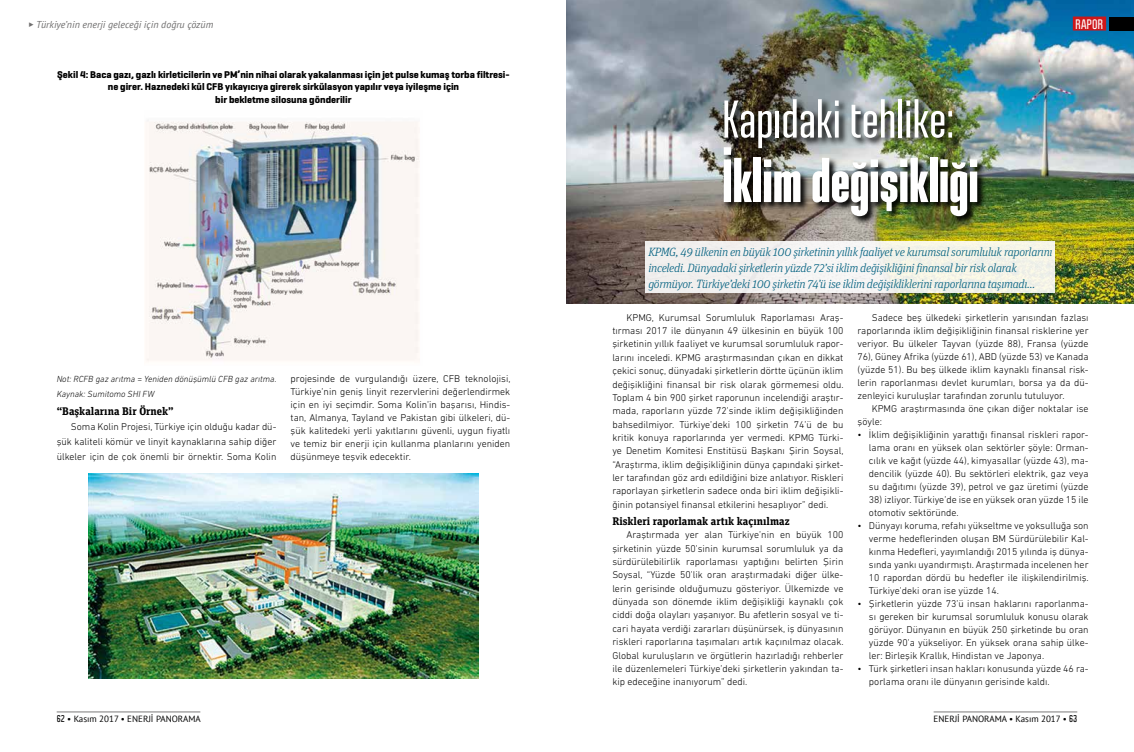
<style>
.page{position:relative;width:1134px;height:752px;background:#fff}
.page>*{position:absolute;margin:0;border:0;box-sizing:border-box;transform-origin:0 0}
.t1{font:900 60.9px "Ristretto Pro";color:#fff}
.t2{font:500 52.9px "Ristretto Pro";color:#fff}
.t3{font:italic 300 12px/16px "Unit Slab Pro";letter-spacing:-.02em;color:#005f7f}
.t4{font:700 12px "Politica Condensed";letter-spacing:.01em;color:#fff}
.t5{font:700 11px "Unit Slab Pro";color:#000}
.t6{font:300 10px/13px "DIN Next LT Pro";color:#000;text-align:justify}
.t7{font:700 10px/12px "Geogrotesque";color:#000;text-align:center}
.t8{font:italic 10px "PT Sans";color:#706f6f}
.t9{font:italic 300 9px/15px "DIN Next LT Pro";color:#000}
.t10{font:9px "PT Sans";color:#000}
.s1{font-family:"Unit Slab Pro"}
.s2{font-family:"Politica Condensed";font-weight:700}
</style>
<div class="page">
<img style="left:567px;top:0;width:567px;height:304px">
<img style="left:146px;top:120px;width:274px;height:241px">
<img style="left:88px;top:473px;width:390px;height:205px">
<img style="left:722px;top:98px;width:265px;height:127px">
<div style="left:645px;top:241px;width:410px;height:51px;background:#f3f2ed"></div>
<hr style="left:934px;top:711px;width:143px;height:1px;background:#7c7b7b">
<div style="left:1109px;top:17px;width:25px;height:13px;background:#000"></div>
<hr style="left:57px;top:711px;width:143px;height:1px;background:#7c7b7b">
<div style="left:1073px;top:17px;width:33px;height:14px;background:#cd171a"></div>
<p class="t8" style="left:28px;top:18px;width:186px"><span class="s1">▶</span> Türkiye’nin enerji geleceği için doğru çözüm</p>
<p class="t7" style="left:57px;top:69px;width:454px">Şekil 4: Baca gazı, gazlı kirleticilerin ve PM’nin nihai olarak yakalanması için jet pulse kumaş torba filtresi&shy;ne girer. Haznedeki kül CFB yıkayıcıya girerek sirkülasyon yapılır veya iyileşme için<br>bir bekletme silosuna gönderilir</p>
<p class="t9" style="left:57px;top:371px;width:221px">Not: RCFB gaz arıtma = Yeniden dönüşümlü CFB gaz arıtma.<br>Kaynak: Sumitomo SHI FW</p>
<p class="t5" style="left:57px;top:403px;width:119px">“Başkalarına Bir Örnek”</p>
<p class="t6" style="left:57px;top:419px;width:221px;line-height:15px;text-indent:14px">Soma Kolin Projesi, Türkiye için olduğu kadar dü&shy;şük kaliteli kömür ve linyit kaynaklarına sahip diğer ülkeler için de çok önemli bir örnektir. Soma Kolin</p>
<p class="t6" style="left:291px;top:371px;width:221px">projesinde de vurgulandığı üzere, CFB teknolojisi, Türkiye’nin geniş linyit rezervlerini değerlendirmek için en iyi seçimdir. Soma Kolin’in başarısı, Hindis&shy;tan, Almanya, Tayland ve Pakistan gibi ülkeleri, dü&shy;şük kalitedeki yerli yakıtlarını güvenli, uygun fiyatlı ve temiz bir enerji için kullanma planlarını yeniden düşünmeye teşvik edecektir.</p>
<p class="t10" style="left:57px;top:712px;width:146px"><span class="s2">62</span> • Kasım 2017 • ENERJİ PANORAMA</p>
<p class="t4" style="left:1075px;top:15px;width:29px">RAPOR</p>
<h2 class="t2" style="left:722px;top:89px;width:233px">Kapıdaki tehlike:</h2>
<h1 class="t1" style="left:722px;top:145px;width:258px">İklim değişikliği</h1>
<p class="t3" style="left:648px;top:243px;width:406px">KPMG, 49 ülkenin en büyük 100 şirketinin yıllık faaliyet ve kurumsal sorumluluk raporlarını inceledi. Dünyadaki şirketlerin yüzde 72’si iklim değişikliğini finansal bir risk olarak görmüyor. Türkiye’deki 100 şirketin 74’ü ise iklim değişikliklerini raporlarına taşımadı...</p>
<p class="t6" style="left:612px;top:310px;width:233px;line-height:13.3px;text-indent:14px">KPMG, Kurumsal Sorumluluk Raporlaması Araş&shy;tırması 2017 ile dünyanın 49 ülkesinin en büyük 100 şirketinin yıllık faaliyet ve kurumsal sorumluluk rapor&shy;larını inceledi. KPMG araştırmasından çıkan en dikkat çekici sonuç, dünyadaki şirketlerin dörtte üçünün iklim değişikliğini finansal bir risk olarak görmemesi oldu.<br>Toplam 4 bin 900 şirket raporunun incelendiği araştır&shy;mada, raporların yüzde 72’sinde iklim değişikliğinden bahsedilmiyor. Türkiye’deki 100 şirketin 74’ü de bu kritik konuya raporlarında yer vermedi. KPMG Türki&shy;ye Denetim Komitesi Enstitüsü Başkanı Şirin Soysal, “Araştırma, iklim değişikliğinin dünya çapındaki şirket&shy;ler tarafından göz ardı edildiğini bize anlatıyor. Riskleri raporlayan şirketlerin sadece onda biri iklim değişikli&shy;ğinin potansiyel finansal etkilerini hesaplıyor” dedi.</p>
<p class="t5" style="left:612px;top:512px;width:179px">Riskleri raporlamak artık kaçınılmaz</p>
<p class="t6" style="left:612px;top:527px;width:233px;line-height:13.4px;text-indent:14px">Araştırmada yer alan Türkiye’nin en büyük 100 şirketinin yüzde 50’sinin kurumsal sorumluluk ya da sürdürülebilirlik raporlaması yaptığını belirten Şirin Soysal, “Yüzde 50’lik oran araştırmadaki diğer ülke&shy;lerin gerisinde olduğumuzu gösteriyor. Ülkemizde ve dünyada son dönemde iklim değişikliği kaynaklı çok ciddi doğa olayları yaşanıyor. Bu afetlerin sosyal ve ti&shy;cari hayata verdiği zararları düşünürsek, iş dünyasının riskleri raporlarına taşımaları artık kaçınılmaz olacak.<br>Global kuruluşların ve örgütlerin hazırladığı rehberler ile düzenlemeleri Türkiye’deki şirketlerin yakından ta&shy;kip edeceğine inanıyorum” dedi.</p>
<p class="t6" style="left:857px;top:310px;width:233px;text-indent:14px">Sadece beş ülkedeki şirketlerin yarısından fazlası raporlarında iklim değişikliğinin finansal risklerine yer veriyor. Bu ülkeler Tayvan (yüzde 88), Fransa (yüzde 76), Güney Afrika (yüzde 61), ABD (yüzde 53) ve Kanada (yüzde 51). Bu beş ülkede iklim kaynaklı finansal risk&shy;lerin raporlanması devlet kurumları, borsa ya da dü&shy;zenleyici kuruluşlar tarafından zorunlu tutuluyor.</p>
<p class="t6" style="left:857px;top:401px;width:233px;text-indent:14px">KPMG araştırmasında öne çıkan diğer noktalar ise şöyle:</p>
<p class="t6" style="left:869px;top:427px;width:221px;text-indent:-11px">• İklim değişikliğinin yarattığı finansal riskleri rapor&shy;lama oranı en yüksek olan sektörler şöyle: Orman&shy;cılık ve kağıt (yüzde 44), kimyasallar (yüzde 43), ma&shy;dencilik (yüzde 40). Bu sektörleri elektrik, gaz veya su dağıtımı (yüzde 39), petrol ve gaz üretimi (yüzde</p>
<p class="t6" style="left:869px;top:492px;width:221px">38) izliyor. Türkiye’de ise en yüksek oran yüzde 15 ile otomotiv sektöründe.</p>
<p class="t6" style="left:869px;top:518px;width:221px;text-indent:-11px">• Dünyayı koruma, refahı yükseltme ve yoksulluğa son verme hedeflerinden oluşan BM Sürdürülebilir Kal&shy;kınma Hedefleri, yayımlandığı 2015 yılında iş dünya&shy;sında yankı uyandırmıştı. Araştırmada incelenen her 10 rapordan dördü bu hedefler ile ilişkilendirilmiş.<br>Türkiye’deki oran ise yüzde 14.</p>
<p class="t6" style="left:869px;top:596px;width:221px;text-indent:-11px">• Şirketlerin yüzde 73’ü insan haklarını raporlanma&shy;sı gereken bir kurumsal sorumluluk konusu olarak görüyor. Dünyanın en büyük 250 şirketinde bu oran yüzde 90’a yükseliyor. En yüksek orana sahip ülke&shy;ler: Birleşik Krallık, Hindistan ve Japonya.</p>
<p class="t6" style="left:869px;top:661px;width:221px;text-indent:-11px">• Türk şirketleri insan hakları konusunda yüzde 46 ra&shy;porlama oranı ile dünyanın gerisinde kaldı.</p>
<p class="t10" style="left:934px;top:712px;width:145px">ENERJİ PANORAMA • Kasım 2017 • <span class="s2">63</span></p>
</div>
